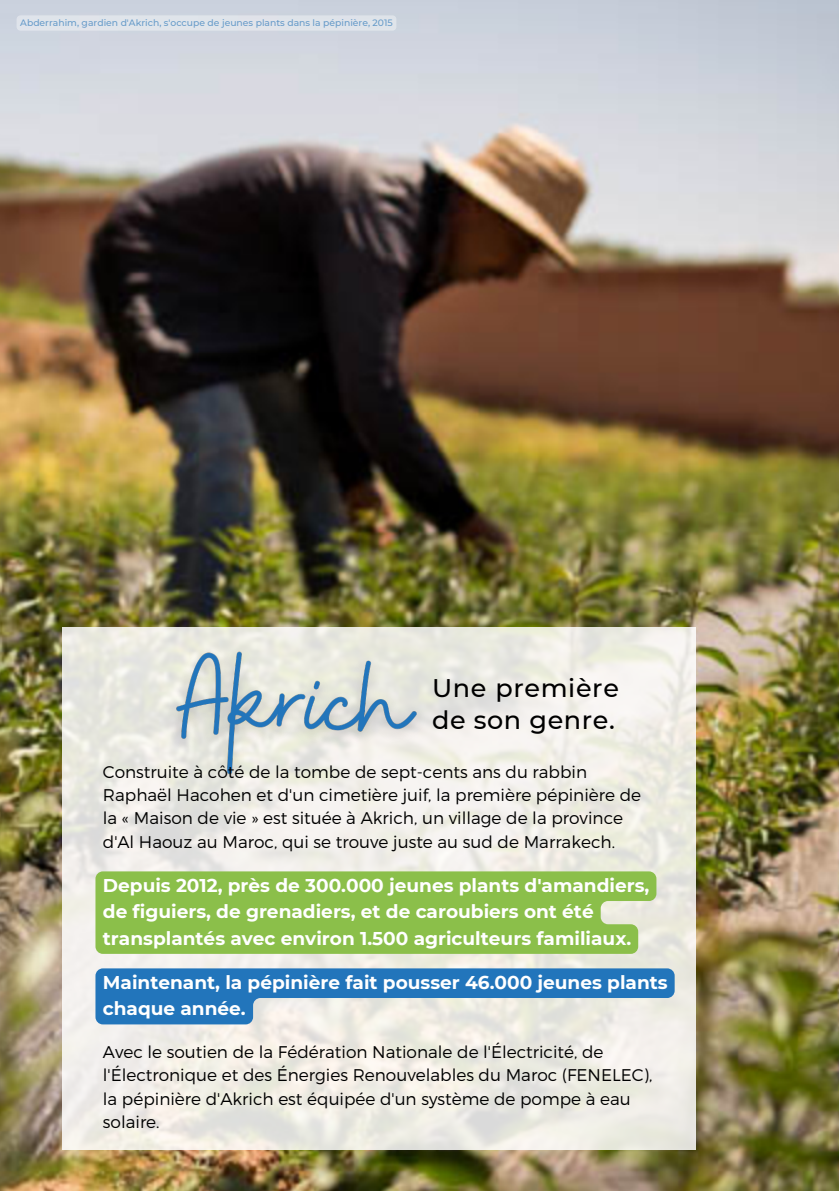
<style>
.page{position:relative;width:839px;height:1191px;background:#fff}
.page>*{position:absolute;margin:0;border:0;box-sizing:border-box;transform-origin:0 0}
.t1{font:500 25.4px/32.2px "Montserrat";letter-spacing:.025em;color:#000}
.t2{font:700 18.6px/26.4px "Montserrat";color:#fff}
.t3{font:300 17px/23.2px "Montserrat";color:#000}
.t4{font:500 9.2px "Montserrat";color:#2275bb}
</style>
<div class="page">
<img style="left:0;top:0;width:838px;height:1191px">
<div style="left:17px;top:15px;width:379px;height:16px;background:#e0e4ea;border-radius:4px"></div>
<svg style="left:62px;top:627px;width:633px;height:523px;fill:#f0ede6"></svg>
<img style="left:108px;top:601px;width:333px;height:221px">
<svg style="left:95px;top:871px;width:561px;height:83px;background:#8fc151"></svg>
<svg style="left:95px;top:968px;width:579px;height:56px;background:#689ec8"></svg>
<p class="t4" style="left:20px;top:17px;width:374px">Abderrahim, gardien d'Akrich, s'occupe de jeunes plants dans la pépinière, 2015</p>
<h1 class="t1" style="left:432px;top:672px;width:188px">Une première de son genre.</h1>
<p class="t3" style="left:103px;top:759px;width:539px">Construite à côté de la tombe de sept-cents ans du rabbin Raphaël Hacohen et d'un cimetière juif, la première pépinière de la « Maison de vie » est située à Akrich, un village de la province d'Al Haouz au Maroc, qui se trouve juste au sud de Marrakech.</p>
<p class="t2" style="left:103px;top:872px;width:548px">Depuis 2012, près de 300.000 jeunes plants d'amandiers, de figuiers, de grenadiers, et de caroubiers ont été transplantés avec environ 1.500 agriculteurs familiaux.</p>
<p class="t2" style="left:103px;top:969px;width:566px">Maintenant, la pépinière fait pousser 46.000 jeunes plants chaque année.</p>
<p class="t3" style="left:103px;top:1040px;width:551px">Avec le soutien de la Fédération Nationale de l'Électricité, de l'Électronique et des Énergies Renouvelables du Maroc (FENELEC), la pépinière d'Akrich est équipée d'un système de pompe à eau solaire.</p>
</div>
